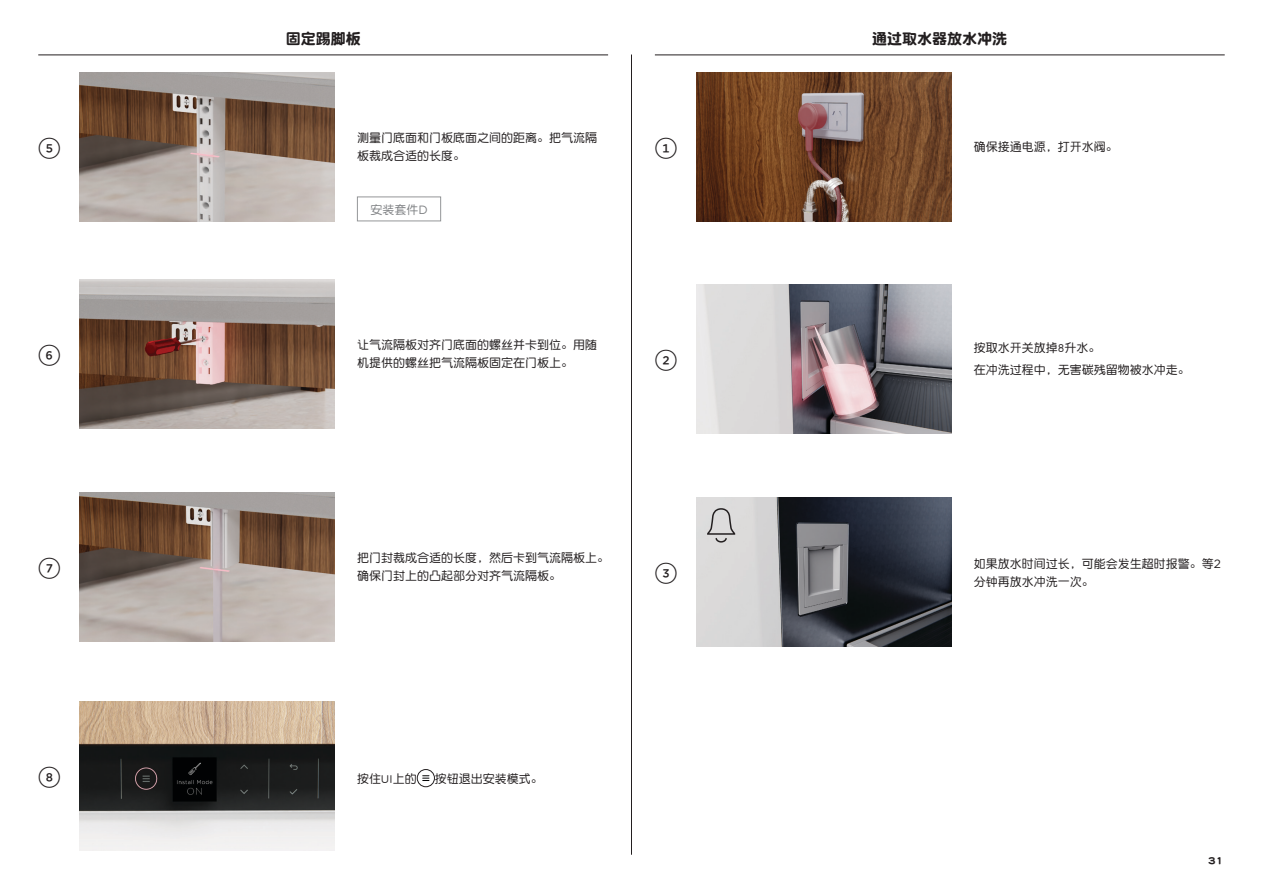
<style>
.page{position:relative;width:1263px;height:893px;background:#fff}
.page>*{position:absolute;margin:0;border:0;box-sizing:border-box;transform-origin:0 0}
.t1{font:500 22.5px "Gotham FP Nos";color:#231f20}
.t2{font:15px "DF Yuan GB W9";color:#231f20}
.t3{font:12px/18px "DF Yuan GB W5";color:#231f20}
.t4{font:12px "DF Yuan GB W5";color:#808285}
.t5{font:10.5px "DF Yuan GB W9";color:#231f20}
.s1{font-family:"Gotham"}
</style>
<div class="page">
<hr style="left:38px;top:55px;width:570px;height:1px;background:#231f20">
<hr style="left:631px;top:55px;width:1px;height:800px;background:#231f20">
<hr style="left:655px;top:55px;width:570px;height:1px;background:#231f20">
<img style="left:80px;top:72px;width:255px;height:149px">
<img style="left:80px;top:280px;width:255px;height:149px">
<img style="left:80px;top:492px;width:255px;height:149px">
<img style="left:80px;top:702px;width:255px;height:148px">
<svg style="left:423px;top:775px;width:6px;height:6px"></svg>
<div style="left:417px;top:769px;width:18px;height:18px;border:1px solid #231f20;border-radius:50%"></div>
<div style="left:357px;top:197px;width:84px;height:24px;background:#fff;border:1px solid #949698"></div>
<img style="left:696px;top:72px;width:255px;height:149px">
<img style="left:696px;top:285px;width:255px;height:149px">
<img style="left:696px;top:497px;width:255px;height:149px">
<svg style="left:707px;top:507px;width:30px;height:36px"></svg>
<p class="t2" style="left:286px;top:30px;width:76px">固定踢脚板</p>
<p class="t2" style="left:872px;top:30px;width:136px">通过取水器放水冲洗</p>
<h1 class="t1" style="left:38px;top:137px;width:24px">5</h1>
<p class="t3" style="left:357px;top:128px;width:241px">测量门底面和门板底面之间的距离。把气流隔板裁成合适的长度。</p>
<h1 class="t1" style="left:655px;top:137px;width:24px">1</h1>
<p class="t3" style="left:974px;top:137px;width:145px">确保接通电源，打开水阀。</p>
<p class="t4" style="left:370px;top:203px;width:59px">安装套件<span class="s1">D</span></p>
<h1 class="t1" style="left:38px;top:345px;width:24px">6</h1>
<p class="t3" style="left:357px;top:336px;width:241px">让气流隔板对齐门底面的螺丝并卡到位。用随机提供的螺丝把气流隔板固定在门板上。</p>
<h1 class="t1" style="left:655px;top:350px;width:24px">2</h1>
<p class="t3" style="left:974px;top:337px;width:217px;line-height:22.2px">按取水开关放掉8升水。<br>在冲洗过程中，无害碳残留物被水冲走。</p>
<h1 class="t1" style="left:38px;top:558px;width:24px">7</h1>
<p class="t3" style="left:357px;top:548px;width:253px">把门封裁成合适的长度，然后卡到气流隔板上。确保门封上的凸起部分对齐气流隔板。</p>
<h1 class="t1" style="left:655px;top:563px;width:24px">3</h1>
<p class="t3" style="left:974px;top:554px;width:249px">如果放水时间过长，可能会发生超时报警。等<span class="s1">2</span>分钟再放水冲洗一次。</p>
<h1 class="t1" style="left:38px;top:767px;width:24px">8</h1>
<p class="t3" style="left:357px;top:769px;width:61px">按住UI上的</p>
<p class="t3" style="left:435px;top:769px;width:109px">按钮退出安装模式。</p>
<p class="t5" style="left:1208px;top:854px;width:17px">31</p>
</div>
